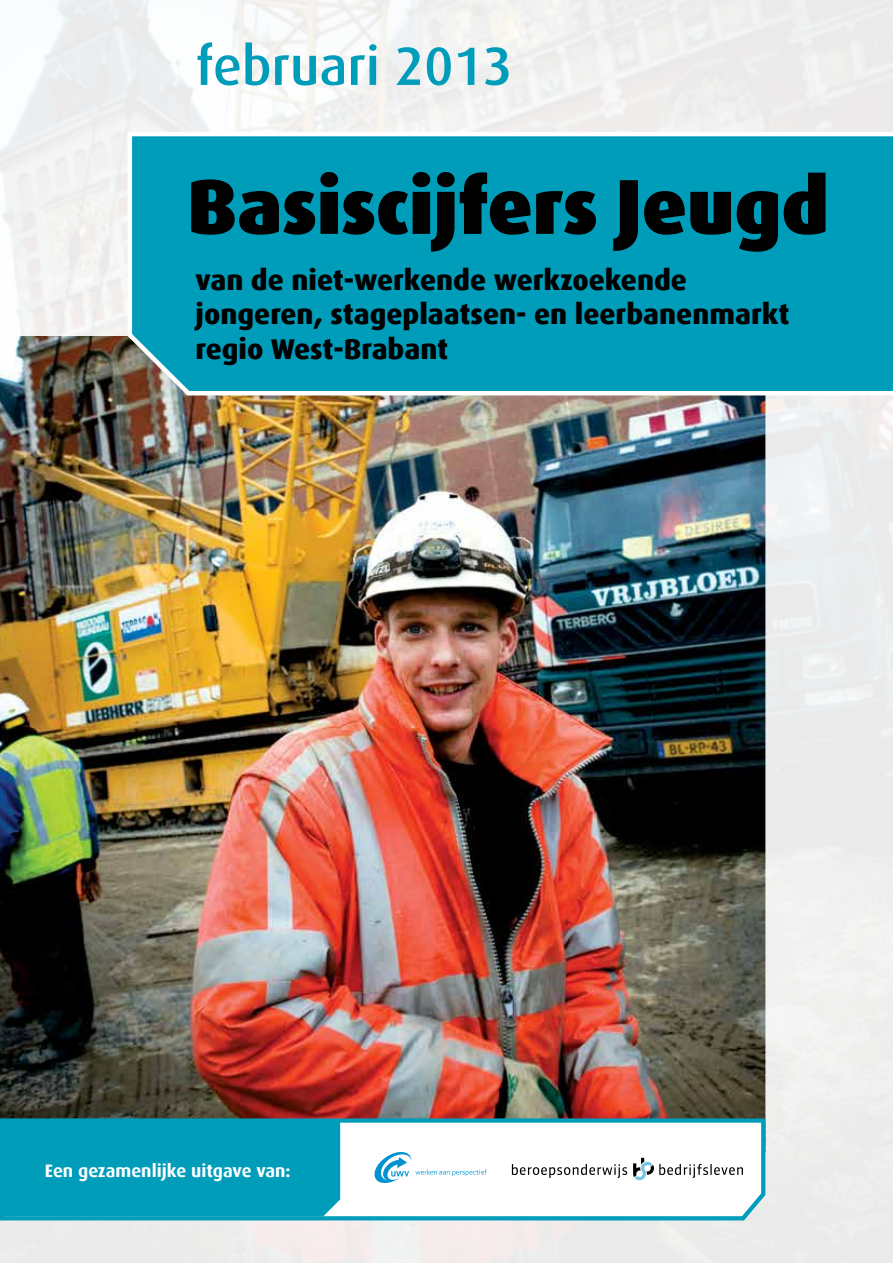
<style>
.page{position:relative;width:893px;height:1263px;background:#fff}
.page>*{position:absolute;margin:0;border:0;box-sizing:border-box;transform-origin:0 0}
.t1{font:900 78px "Dax";letter-spacing:-.005em;color:#000}
.t2{font:500 54px "Dax";color:#009dbb}
.t3{font:800 28.5px/34.2px "Dax";color:#000}
.t4{font:700 18px "Dax";color:#fff}
</style>
<div class="page">
<div style="left:0;top:0;width:893px;height:336px;background:linear-gradient(to right,#f6f7f7,#ededec)"></div>
<img style="left:0;top:342px;width:893px;height:921px">
<svg style="left:125px;top:130px;width:768px;height:268px;background:#0fa1bc"></svg>
<svg style="left:0;top:1116px;width:769px;height:106px"></svg>
<div style="left:0;top:1120px;width:340px;height:96px;background:#009dbb"></div>
<svg style="left:512px;top:1164px;width:115px;height:14px"></svg>
<svg style="left:633px;top:1158px;width:110px;height:22px"></svg>
<div style="left:360px;top:1139px;width:134px;height:46px;background:#fff"></div>
<svg style="left:374px;top:1152px;width:113px;height:31px"></svg>
<h2 class="t2" style="left:196px;top:36px;width:318px">februari 2013</h2>
<h1 class="t1" style="left:187px;top:162px;width:644px">Basiscijfers Jeugd</h1>
<p class="t3" style="left:196px;top:263px;width:595px">van de niet-werkende werkzoekende jongeren, stageplaatsen- en leerbanenmarkt regio West-Brabant</p>
<p class="t4" style="left:45px;top:1161px;width:247px">Een gezamenlijke uitgave van:</p>
</div>
